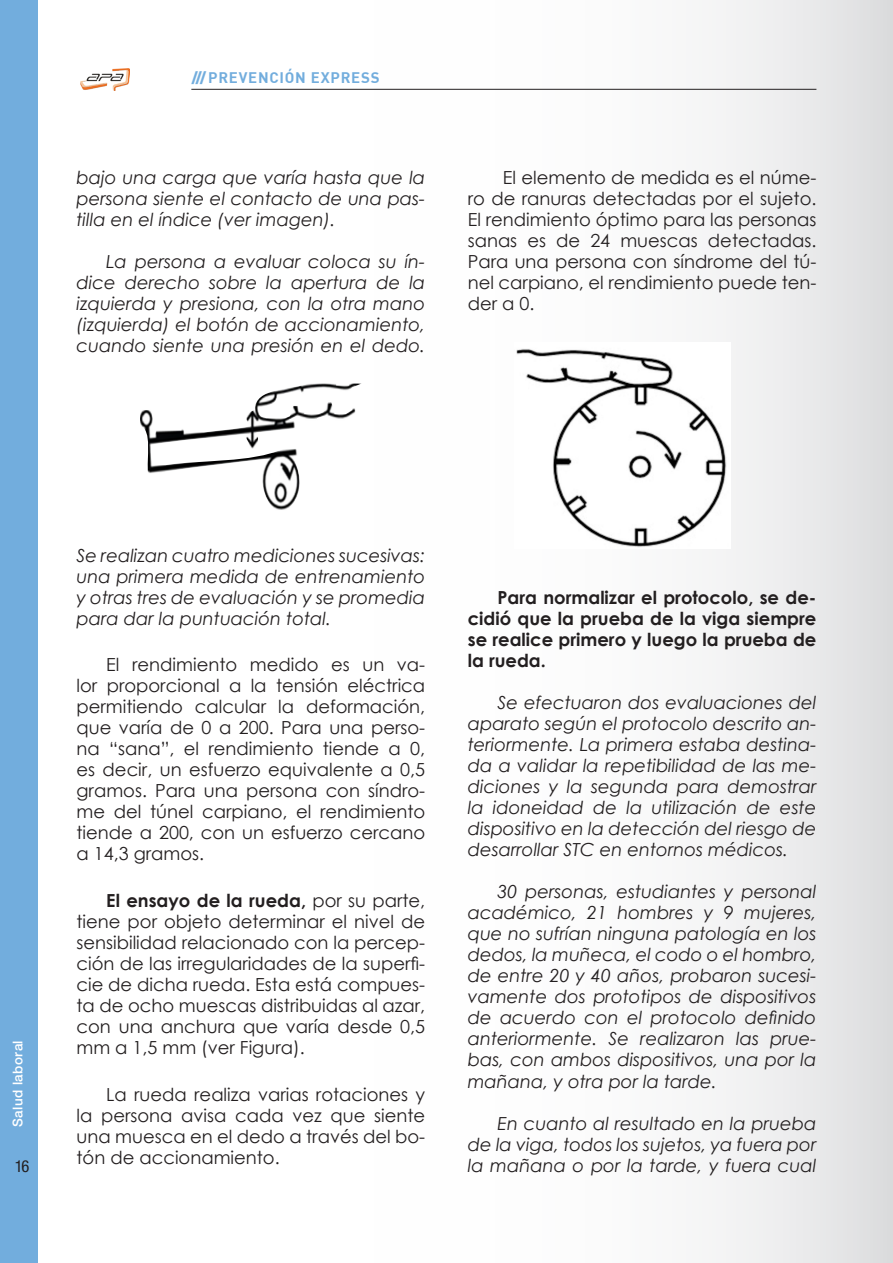
<style>
.page{position:relative;width:893px;height:1263px;background:#fff}
.page>*{position:absolute;margin:0;border:0;box-sizing:border-box;transform-origin:0 0}
.t1{font:italic 18px/21px "Century Gothic";color:#231f20;text-align:justify}
.t2{font:18px/21px "Century Gothic";color:#231f20;text-align:justify}
.t3{font:700 18px/21px "Century Gothic";color:#231f20;text-align:justify}
.t4{font:condensed 16.5px "Helvetica Neue LT Std";color:#231f20}
.t5{font:700 15px "DIN";letter-spacing:.05em;color:#72addd}
.t6{font:500 13.5px "Helvetica Neue LT Std";letter-spacing:.03em;color:#fff}
.s1{font-weight:900}
.s2{font-weight:700}
</style>
<div class="page">
<div style="left:38px;top:0;width:855px;height:1263px;background:linear-gradient(to right,#fff,#eceded)"></div>
<hr style="left:892px;top:0;width:1px;height:1263px;background:#d9dadb">
<div style="left:0;top:0;width:38px;height:1263px;background:#72addd"></div>
<hr style="left:191px;top:89px;width:625px;height:1px;background:#231f20">
<img style="left:81px;top:68px;width:48px;height:22px">
<img style="left:140px;top:383px;width:222px;height:127px">
<img style="left:514px;top:342px;width:217px;height:206px">
<p class="t5" style="left:191px;top:68px;width:190px"><span class="s1">///</span> PREVENCIÓN EXPRESS</p>
<p class="t1" style="left:77px;top:166px;width:350px">bajo una carga que varía hasta que la persona siente el contacto de una pas&shy;tilla en el índice (ver imagen).</p>
<p class="t1" style="left:77px;top:251px;width:350px;text-indent:30px">La persona a evaluar coloca su ín&shy;dice derecho sobre la apertura de la izquierda y presiona, con la otra mano (izquierda) el botón de accionamiento, cuando siente una presión en el dedo.</p>
<p class="t2" style="left:468px;top:166px;width:350px;text-indent:35px">El elemento de medida es el núme&shy;ro de ranuras detectadas por el sujeto.<br>El rendimiento óptimo para las personas sanas es de 24 muescas detectadas.<br>Para una persona con síndrome del tú&shy;nel carpiano, el rendimiento puede ten&shy;der a 0.</p>
<p class="t6" style="left:9px;top:1127px;width:88px;rotate:-90deg">Salud laboral</p>
<p class="t4" style="left:15px;top:1157px;width:16px">16</p>
<p class="t1" style="left:77px;top:545px;width:350px">Se realizan cuatro mediciones sucesivas: una primera medida de entrenamiento y otras tres de evaluación y se promedia para dar la puntuación total.</p>
<p class="t2" style="left:77px;top:654px;width:350px;text-indent:30px">El rendimiento medido es un va&shy;lor proporcional a la tensión eléctrica permitiendo calcular la deformación, que varía de 0 a 200. Para una perso&shy;na “sana”, el rendimiento tiende a 0, es decir, un esfuerzo equivalente a 0,5 gramos. Para una persona con síndro&shy;me del túnel carpiano, el rendimiento tiende a 200, con un esfuerzo cercano a 14,3 gramos.</p>
<p class="t2" style="left:77px;top:890px;width:350px;text-indent:30px"><span class="s2">El ensayo de la rueda,</span> por su parte, tiene por objeto determinar el nivel de sensibilidad relacionado con la percep&shy;ción de las irregularidades de la superfi&shy;cie de dicha rueda. Esta está compues&shy;ta de ocho muescas distribuidas al azar, con una anchura que varía desde 0,5 mm a 1,5 mm (ver Figura).</p>
<p class="t2" style="left:77px;top:1083px;width:350px;text-indent:30px">La rueda realiza varias rotaciones y la persona avisa cada vez que siente una muesca en el dedo a través del bo&shy;tón de accionamiento.</p>
<p class="t3" style="left:468px;top:586px;width:350px;text-indent:30px">Para normalizar el protocolo, se de&shy;cidió que la prueba de la viga siempre se realice primero y luego la prueba de la rueda.</p>
<p class="t1" style="left:468px;top:692px;width:350px;text-indent:30px">Se efectuaron dos evaluaciones del aparato según el protocolo descrito an&shy;teriormente. La primera estaba destina&shy;da a validar la repetibilidad de las me&shy;diciones y la segunda para demostrar la idoneidad de la utilización de este dispositivo en la detección del riesgo de desarrollar STC en entornos médicos.</p>
<p class="t1" style="left:468px;top:881px;width:350px;text-indent:30px">30 personas, estudiantes y personal académico, 21 hombres y 9 mujeres, que no sufrían ninguna patología en los dedos, la muñeca, el codo o el hombro, de entre 20 y 40 años, probaron sucesi&shy;vamente dos prototipos de dispositivos de acuerdo con el protocolo definido anteriormente. Se realizaron las prue&shy;bas, con ambos dispositivos, una por la mañana, y otra por la tarde.</p>
<p class="t1" style="left:468px;top:1112px;width:350px;text-indent:30px">En cuanto al resultado en la prueba de la viga, todos los sujetos, ya fuera por la mañana o por la tarde, y fuera cual</p>
</div>
